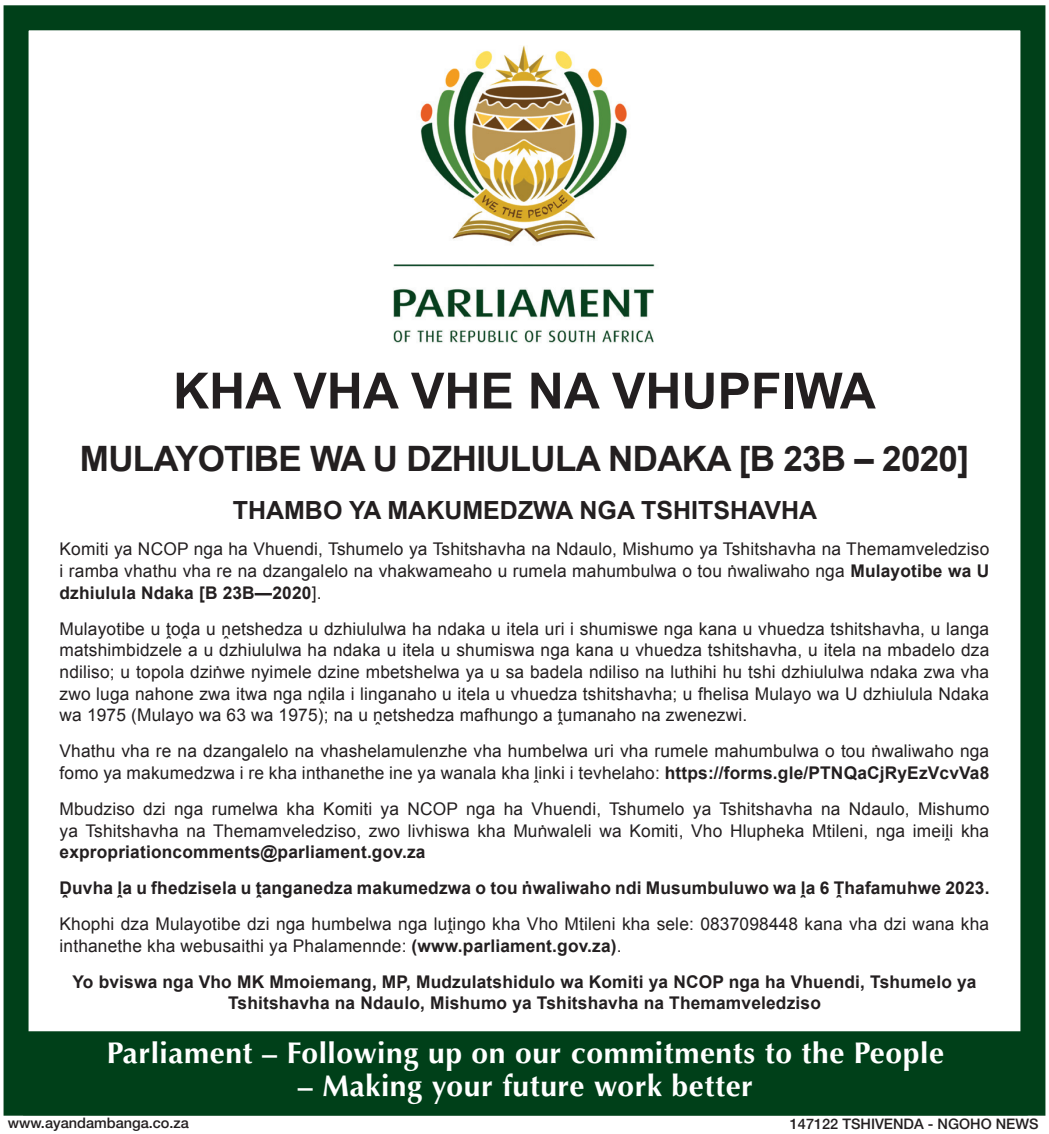
<style>
.page{position:relative;width:1049px;height:1134px;background:#fff}
.page>*{position:absolute;margin:0;border:0;box-sizing:border-box;transform-origin:0 0}
.t1{font:700 50px "Arial";color:#231f20}
.t2{font:700 35px "Arial";letter-spacing:-.02em;color:#231f20}
.t3{font:700 30px "Optima LT Std";letter-spacing:.02em;color:#fff}
.t4{font:700 25px "Arial";color:#231f20}
.t5{font:17.5px/21.8px "Arial";letter-spacing:.01em;color:#231f20}
.t6{font:700 17.5px/35.8px "Arial";letter-spacing:.01em;color:#231f20}
.t7{font:500 14.5px "Helvetica Neue LT Std";color:#231f20}
.s1{font-weight:700}
</style>
<div class="page">
<img style="left:393px;top:45px;width:262px;height:298px">
<div style="left:4px;top:5px;width:1041px;height:1111px;border:25px solid #004019"></div>
<div style="left:10px;top:1031px;width:1028px;height:77px;border:25px solid #004019"></div>
<div style="left:24px;top:1040px;width:1002px;height:74px;background:#004019"></div>
<div style="left:23px;top:1039px;width:1005px;height:76px;border:2px solid #004019"></div>
<h1 class="t1" style="left:173px;top:358px;width:704px">KHA VHA VHE NA VHUPFIWA</h1>
<h2 class="t2" style="left:80px;top:436px;width:890px">MULAYOTIBE WA U DZHIULULA NDAKA [B 23B – 2020]</h2>
<h3 class="t4" style="left:233px;top:494px;width:586px">THAMBO YA MAKUMEDZWA NGA TSHITSHAVHA</h3>
<p class="t5" style="left:60px;top:538px;width:931px;text-align:justify">Komiti ya NCOP nga ha Vhuendi, Tshumelo ya Tshitshavha na Ndaulo, Mishumo ya Tshitshavha na Themamveledziso i ramba vhathu vha re na dzangalelo na vhakwameaho u rumela mahumbulwa o tou ṅwaliwaho nga <span class="s1">Mulayotibe wa U dzhiulula Ndaka [B 23B—2020</span>].</p>
<p class="t5" style="left:60px;top:618px;width:931px;text-align:justify">Mulayotibe u ṱoḓa u ṋetshedza u dzhiululwa ha ndaka u itela uri i shumiswe nga kana u vhuedza tshitshavha, u langa matshimbidzele a u dzhiululwa ha ndaka u itela u shumiswa nga kana u vhuedza tshitshavha, u itela na mbadelo dza ndiliso; u topola dziṅwe nyimele dzine mbetshelwa ya u sa badela ndiliso na luthihi hu tshi dzhiululwa ndaka zwa vha zwo luga nahone zwa itwa nga nḓila i linganaho u itela u vhuedza tshitshavha; u fhelisa Mulayo wa U dzhiulula Ndaka wa 1975 (Mulayo wa 63 wa 1975); na u ṋetshedza mafhungo a ṱumanaho na zwenezwi.</p>
<p class="t5" style="left:60px;top:740px;width:931px">Vhathu vha re na dzangalelo na vhashelamulenzhe vha humbelwa uri vha rumele mahumbulwa o tou ṅwaliwaho nga fomo ya makumedzwa i re kha inthanethe ine ya wanala kha ḽinki i tevhelaho: <span class="s1">https://forms.gle/PTNQaCjRyEzVcvVa8</span></p>
<p class="t5" style="left:60px;top:798px;width:931px">Mbudziso dzi nga rumelwa kha Komiti ya NCOP nga ha Vhuendi, Tshumelo ya Tshitshavha na Ndaulo, Mishumo ya Tshitshavha na Themamveledziso, zwo livhiswa kha Muṅwaleli wa Komiti, Vho Hlupheka Mtileni, nga imeiḽi kha</p>
<p class="t6" style="left:60px;top:835px;width:931px">expropriationcomments@parliament.gov.za<br>Ḓuvha ḽa u fhedzisela u ṱanganedza makumedzwa o tou ṅwaliwaho ndi Musumbuluwo wa ḽa 6 Ṱhafamuhwe 2023.</p>
<p class="t5" style="left:60px;top:913px;width:931px">Khophi dza Mulayotibe dzi nga humbelwa nga luṱingo kha Vho Mtileni kha sele: 0837098448 kana vha dzi wana kha inthanethe kha webusaithi ya Phalamennde: <span class="s1">(www.parliament.gov.za)</span>.</p>
<p class="t6" style="left:72px;top:971px;width:905px;line-height:21.8px;text-align:center">Yo bviswa nga Vho MK Mmoiemang, MP, Mudzulatshidulo wa Komiti ya NCOP nga ha Vhuendi, Tshumelo ya<br>Tshitshavha na Ndaulo, Mishumo ya Tshitshavha na Themamveledziso</p>
<h3 class="t3" style="left:107px;top:1036px;width:839px">Parliament – Following up on our commitments to the People</h3>
<h3 class="t3" style="left:298px;top:1068px;width:456px">– Making your future work better</h3>
<p class="t7" style="left:8px;top:1114px;width:183px">www.ayandambanga.co.za</p>
<p class="t7" style="left:790px;top:1116px;width:250px">147122 TSHIVENDA - NGOHO NEWS</p>
</div>
